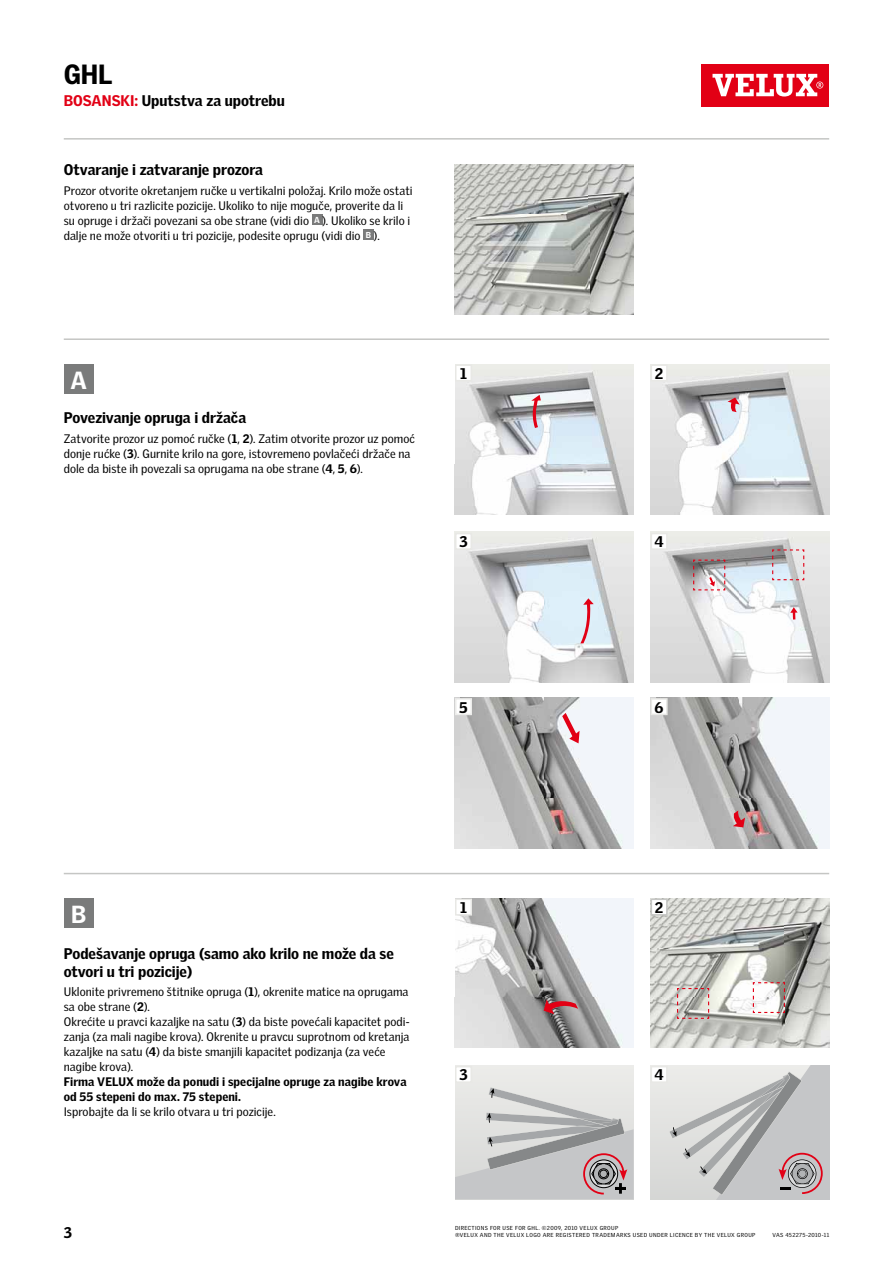
<style>
.page{position:relative;width:893px;height:1263px;background:#fff}
.page>*{position:absolute;margin:0;border:0;box-sizing:border-box;transform-origin:0 0}
.t1{font:900 27px "Velux Gothic";color:#000}
.t2{font:900 24px "Velux Gothic";color:#fff}
.t3{font:900 15px/18px "Velux Gothic";letter-spacing:-.005em;color:#000}
.t4{font:12px/15px "Velux Gothic";color:#000}
.t5{font:900 12px/15px "Velux Gothic";letter-spacing:.005em;color:#000}
.t6{font:5.7px/7.5px "Velux Gothic";letter-spacing:.06em;color:#000}
.s1{color:#e20015}
.s2{font-weight:900}
</style>
<div class="page">
<img style="left:455px;top:898px;width:179px;height:150px">
<img style="left:650px;top:898px;width:179px;height:150px">
<img style="left:455px;top:698px;width:179px;height:151px">
<img style="left:650px;top:698px;width:179px;height:151px">
<img style="left:455px;top:531px;width:179px;height:151px">
<img style="left:650px;top:531px;width:179px;height:151px">
<img style="left:455px;top:364px;width:179px;height:151px">
<img style="left:650px;top:364px;width:179px;height:151px">
<div style="left:702px;top:64px;width:127px;height:42px;background:#e20015"></div>
<svg style="left:712px;top:74px;width:111px;height:23px"></svg>
<div style="left:455px;top:1066px;width:179px;height:133px;background:#eaeae8"></div>
<div style="left:651px;top:1066px;width:178px;height:133px;background:#dfe0de"></div>
<img style="left:455px;top:164px;width:179px;height:150px">
<svg style="left:455px;top:1087px;width:179px;height:112px"></svg>
<div style="left:583px;top:1153px;width:41px;height:41px;border:2px solid #e20015;border-radius:50%"></div>
<svg style="left:669px;top:1066px;width:160px;height:133px"></svg>
<div style="left:64px;top:364px;width:30px;height:30px;background:#7a7b7b"></div>
<div style="left:64px;top:898px;width:30px;height:30px;background:#7a7b7b"></div>
<div style="left:456px;top:365px;width:15px;height:16px;background:#fff"></div>
<div style="left:455px;top:364px;width:17px;height:17px;border:2px solid #e8e8e5"></div>
<div style="left:651px;top:365px;width:16px;height:16px;background:#fff"></div>
<div style="left:651px;top:364px;width:17px;height:17px;border:2px solid #e8e8e5"></div>
<div style="left:651px;top:534px;width:16px;height:15px;background:#fff"></div>
<div style="left:651px;top:533px;width:17px;height:17px;border:2px solid #e8e8e5"></div>
<div style="left:456px;top:534px;width:15px;height:15px;background:#fff"></div>
<div style="left:455px;top:533px;width:17px;height:17px;border:2px solid #e8e8e5"></div>
<div style="left:456px;top:699px;width:15px;height:15px;background:#fff"></div>
<div style="left:455px;top:698px;width:17px;height:17px;border:2px solid #ececea"></div>
<div style="left:651px;top:699px;width:16px;height:15px;background:#fff"></div>
<div style="left:651px;top:698px;width:17px;height:17px;border:2px solid #e8e8e5"></div>
<div style="left:456px;top:899px;width:15px;height:16px;background:#fff"></div>
<div style="left:455px;top:898px;width:17px;height:17px;border:2px solid #e8e8e5"></div>
<div style="left:651px;top:899px;width:16px;height:16px;background:#fff"></div>
<div style="left:651px;top:898px;width:17px;height:17px;border:2px solid #c5c6c4"></div>
<div style="left:651px;top:1067px;width:16px;height:15px;background:#fff"></div>
<div style="left:651px;top:1066px;width:17px;height:17px;border:2px solid #e8e8e5"></div>
<div style="left:456px;top:1067px;width:15px;height:15px;background:#fff"></div>
<div style="left:455px;top:1066px;width:17px;height:17px;border:2px solid #e8e8e5"></div>
<svg style="left:752px;top:981px;width:34px;height:32px"></svg>
<svg style="left:676px;top:987px;width:34px;height:32px"></svg>
<svg style="left:772px;top:549px;width:33px;height:32px"></svg>
<svg style="left:531px;top:395px;width:10px;height:37px"></svg>
<svg style="left:728px;top:397px;width:12px;height:15px"></svg>
<svg style="left:580px;top:598px;width:14px;height:45px"></svg>
<svg style="left:693px;top:559px;width:33px;height:32px"></svg>
<svg style="left:544px;top:997px;width:34px;height:17px"></svg>
<svg style="left:562px;top:713px;width:18px;height:30px"></svg>
<svg style="left:732px;top:810px;width:13px;height:17px"></svg>
<svg style="left:790px;top:607px;width:8px;height:12px"></svg>
<div style="left:312px;top:214px;width:10px;height:11px;background:#7a7b7b"></div>
<div style="left:363px;top:229px;width:11px;height:11px;background:#7a7b7b"></div>
<hr style="left:64px;top:338px;width:765px;height:2px;background:#c5c6c4">
<hr style="left:64px;top:873px;width:765px;height:1px;background:#c5c6c4">
<hr style="left:64px;top:138px;width:765px;height:2px;background:#c5c6c4">
<h1 class="t1" style="left:64px;top:57px;width:50px">GHL</h1>
<p class="t3" style="left:64px;top:92px;width:223px"><span class="s1">BOSANSKI:</span> Uputstva za upotrebu</p>
<p class="t3" style="left:64px;top:161px;width:201px">Otvaranje i zatvaranje prozora</p>
<p class="t4" style="left:64px;top:183px;width:350px">Prozor otvorite okretanjem ručke u vertikalni položaj. Krilo može ostati otvoreno u tri razlicite pozicije. Ukoliko to nije moguče, proverite da li su opruge i držači povezani sa obe strane (vidi dio <sup>A</sup> ). Ukoliko se krilo i dalje ne može otvoriti u tri pozicije, podesite oprugu (vidi dio <sup>B</sup> ).</p>
<h2 class="t2" style="left:70px;top:365px;width:18px">A</h2>
<p class="t3" style="left:64px;top:409px;width:184px">Povezivanje opruga i držača</p>
<p class="t4" style="left:64px;top:431px;width:353px">Zatvorite prozor uz pomoć ručke (<span class="s2">1</span>, <span class="s2">2</span>). Zatim otvorite prozor uz pomoć donje rućke (<span class="s2">3</span>). Gurnite krilo na gore, istovremeno povlačeći držače na dole da biste ih povezali sa oprugama na obe strane (<span class="s2">4</span>, <span class="s2">5</span>, <span class="s2">6</span>).</p>
<p class="t3" style="left:460px;top:364px;width:8px">1</p>
<p class="t3" style="left:655px;top:364px;width:10px">2</p>
<p class="t3" style="left:459px;top:533px;width:10px">3</p>
<p class="t3" style="left:654px;top:533px;width:11px">4</p>
<p class="t3" style="left:459px;top:698px;width:10px">5</p>
<p class="t3" style="left:655px;top:698px;width:10px">6</p>
<h2 class="t2" style="left:71px;top:899px;width:16px">B</h2>
<p class="t3" style="left:64px;top:944px;width:332px">Podešavanje opruga (samo ako krilo ne može da se otvori u tri pozicije)</p>
<p class="t4" style="left:64px;top:984px;width:347px">Uklonite privremeno štitnike opruga (<span class="s2">1</span>), okrenite matice na oprugama sa obe strane (<span class="s2">2</span>).<br>Okrećite u pravci kazaljke na satu (<span class="s2">3</span>) da biste povećali kapacitet podi&shy;zanja (za mali nagibe krova). Okrenite u pravcu suprotnom od kretanja kazaljke na satu (<span class="s2">4</span>) da biste smanjili kapacitet podizanja (za veće nagibe krova).</p>
<p class="t5" style="left:64px;top:1074px;width:344px">Firma VELUX može da ponudi i specijalne opruge za nagibe krova od 55 stepeni do max. 75 stepeni.</p>
<p class="t4" style="left:64px;top:1104px;width:213px">Isprobajte da li se krilo otvara u tri pozicije.</p>
<p class="t3" style="left:64px;top:1223px;width:10px">3</p>
<p class="t3" style="left:460px;top:898px;width:8px">1</p>
<p class="t3" style="left:655px;top:898px;width:10px">2</p>
<p class="t3" style="left:459px;top:1066px;width:10px">3</p>
<p class="t3" style="left:654px;top:1066px;width:11px">4</p>
<p class="t6" style="left:455px;top:1224px;width:302px">DIRECTIONS FOR USE FOR GHL. ©2009, 2010 VELUX GROUP<br>®VELUX AND THE VELUX LOGO ARE REGISTERED TRADEMARKS USED UNDER LICENCE BY THE VELUX GROUP</p>
<p class="t6" style="left:772px;top:1231px;width:58px">VAS 452275-2010-11</p>
</div>
